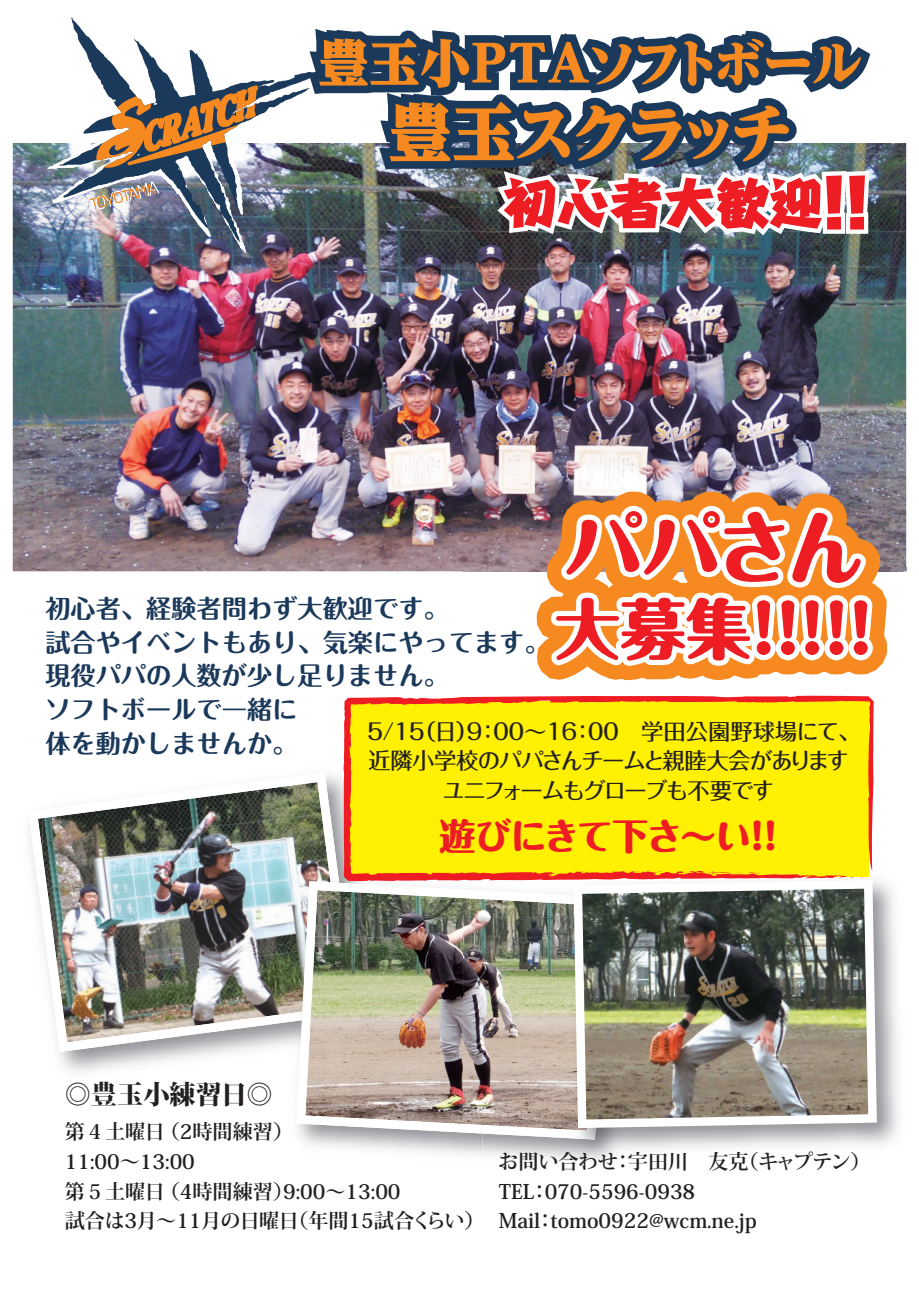
<style>
.page{position:relative;width:919px;height:1289px;background:#fff}
.page>*{position:absolute;margin:0;border:0;box-sizing:border-box;transform-origin:0 0}
.t1{font:800 77.7px "Maru Fo Pro";color:#ee1d23}
.t2{font:800 65.55px "Maru Fo Pro";color:#ee1d23}
.t3{font:900 63.6px "Reim Yfoz Pr 6 N";letter-spacing:-.11em;color:#f6891f}
.t4{font:800 53.25px "Harucraft Std";color:#ee1d23}
.t5{font:900 50.85px "Reim Yfoz Pr 6 N";letter-spacing:-.035em;color:#f6891f}
.t6{font:800 36.15px "Maru Fo Pro";letter-spacing:-.045em;color:#ee1d23}
.t7{font:800 26.1px "Koz Min Pro";color:#231f20}
.t8{font:700 25.2px/33.6px "Maru Fo Pro";color:#1b395a}
.t9{font:500 22.35px/29.7px "Folk Pro";letter-spacing:-.045em;color:#231f20;text-align:center}
.t10{font:700 20.1px/29.7px "Koz Min Pro";color:#231f20}
.s1{font-size:69.15px}
</style>
<div class="page">
<img style="left:13px;top:143px;width:893px;height:416px">
<img style="left:47px;top:143px;width:285px;height:110px">
<img style="left:59px;top:17px;width:260px;height:226px">
<svg style="left:87px;top:91px;width:34px;height:21px"></svg>
<svg style="left:29px;top:818px;width:14px;height:115px"></svg>
<img style="left:43px;top:775px;width:296px;height:276px">
<img style="left:296px;top:881px;width:167px;height:258px">
<img style="left:463px;top:1139px;width:98px;height:24px">
<img style="left:463px;top:889px;width:145px;height:250px">
<img style="left:569px;top:876px;width:312px;height:256px">
<img style="left:724px;top:242px;width:110px;height:840px">
<svg style="left:341px;top:767px;width:532px;height:118px;background:#fde311"></svg>
<svg style="left:849px;top:876px;width:15px;height:2px"></svg>
<svg style="left:707px;top:871px;width:6px;height:2px"></svg>
<img style="left:792px;top:143px;width:87px;height:253px">
<img style="left:196px;top:17px;width:677px;height:225px">
<img style="left:34px;top:396px;width:873px;height:371px">
<h3 class="t5" style="left:318px;top:19px;width:545px">豊玉小PTAソフトボール</h3>
<h3 class="t3" style="left:388px;top:78px;width:407px">豊玉スクラッチ</h3>
<h3 class="t4" style="left:503px;top:162px;width:390px">初心者大歓迎<span class="s1">！！</span></h3>
<h1 class="t1" style="left:564px;top:485px;width:301px">パパさん</h1>
<h2 class="t2" style="left:554px;top:576px;width:340px">大募集！！！！！</h2>
<p class="t8" style="left:39px;top:589px;width:506px">初心者、経験者問わず大歓迎です。<br>試合やイベントもあり、気楽にやってます。現役パパの人数が少し足りません。<br>ソフトボールで一緒に<br>体を動かしませんか。</p>
<p class="t8" style="left:45px;top:589px;width:506px">初心者、経験者問わず大歓迎です。<br>試合やイベントもあり、気楽にやってます。現役パパの人数が少し足りません。<br>ソフトボールで一緒に<br>体を動かしませんか。</p>
<p class="t9" style="left:367px;top:713px;width:494px">5/15（日）9：00～16：00　学田公園野球場にて、近隣小学校のパパさんチームと親睦大会がありますユニフォームもグローブも不要です</p>
<h3 class="t6" style="left:439px;top:807px;width:351px">遊びにきて下さ～い！！</h3>
<p class="t7" style="left:65px;top:1074px;width:209px">◎豊玉小練習日◎</p>
<p class="t10" style="left:65px;top:1115px;width:421px">第４土曜日 （2時間練習）<br>11:00～13:00<br>第５土曜日 （4時間練習）9:00～13:00<br>試合は3月～11月の日曜日（年間15試合くらい）</p>
<p class="t10" style="left:498px;top:1145px;width:374px">お問い合わせ：宇田川　友克（キャプテン）<br>TEL：070-5596-0938<br>Mail：tomo0922@wcm.ne.jp</p>
</div>
